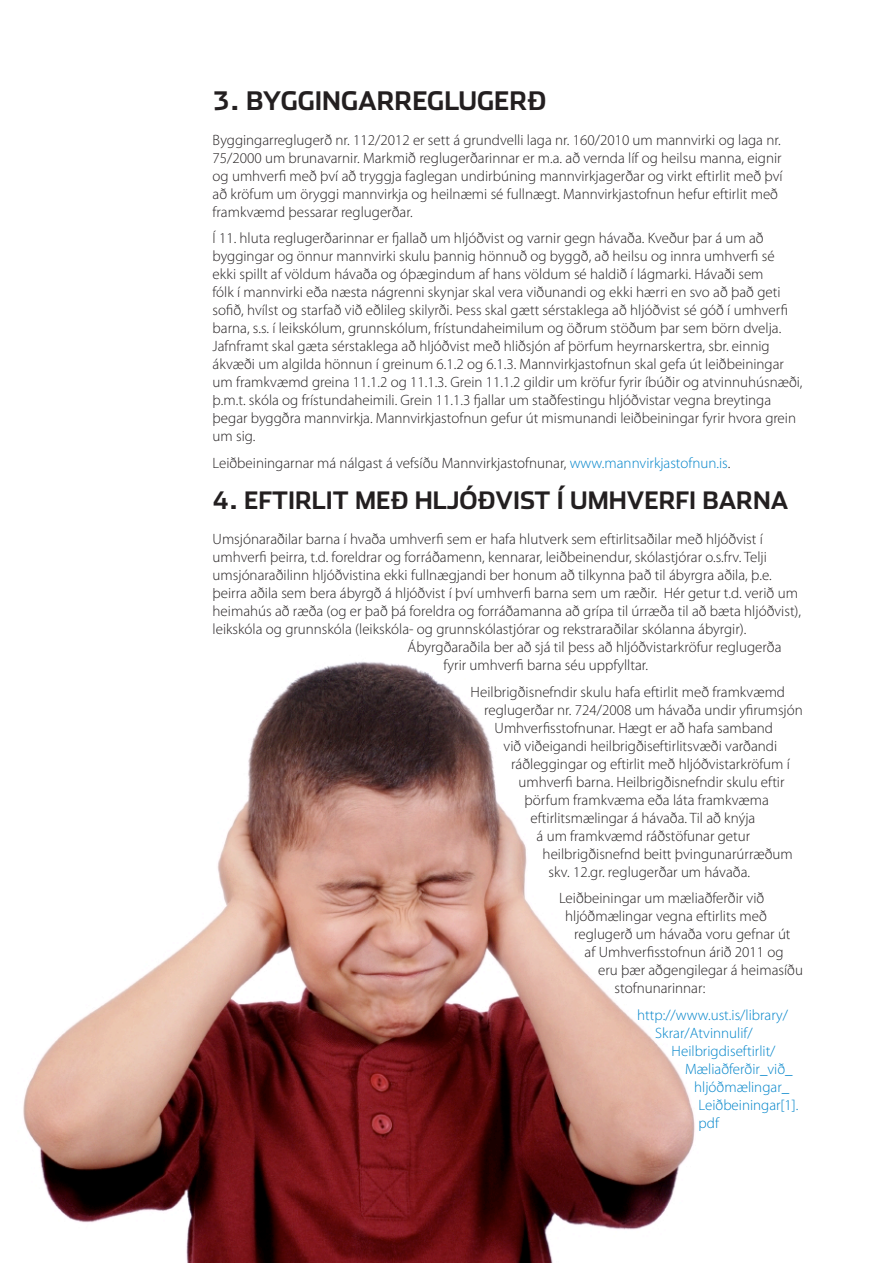
<style>
.page{position:relative;width:893px;height:1263px;background:#fff}
.page>*{position:absolute;margin:0;border:0;box-sizing:border-box;transform-origin:0 0}
.t1{font:25.5px "Stainless Bold Tab";color:#231f20}
.t2{font:24px "Stainless Bold Tab";color:#231f20}
.t3{font:300 15px/18px "Myriad Pro";color:#231f20}
.t4{font:300 15px "Myriad Pro";color:#0084ca}
.s1{color:#0084ca}
</style>
<div class="page">
<img style="left:23px;top:662px;width:672px;height:601px">
<h1 class="t1" style="left:213px;top:85px;width:335px">3. BYGGINGARREGLUGERÐ</h1>
<p class="t3" style="left:213px;top:130px;width:571px">Byggingarreglugerð nr. 112/2012 er sett á grundvelli laga nr. 160/2010 um mannvirki og laga nr.<br>75/2000 um brunavarnir. Markmið reglugerðarinnar er m.a. að vernda líf og heilsu manna, eignir og umhverfi með því að tryggja faglegan undirbúning mannvirkjagerðar og virkt eftirlit með því að kröfum um öryggi mannvirkja og heilnæmi sé fullnægt. Mannvirkjastofnun hefur eftirlit með framkvæmd þessarar reglugerðar.</p>
<p class="t3" style="left:213px;top:229px;width:591px">Í 11. hluta reglugerðarinnar er fjallað um hljóðvist og varnir gegn hávaða. Kveður þar á um að byggingar og önnur mannvirki skulu þannig hönnuð og byggð, að heilsu og innra umhverfi sé<br>ekki spillt af völdum hávaða og óþægindum af hans völdum sé haldið í lágmarki. Hávaði sem<br>fólk í mannvirki eða næsta nágrenni skynjar skal vera viðunandi og ekki hærri en svo að það geti sofið, hvílst og starfað við eðlileg skilyrði. Þess skal gætt sérstaklega að hljóðvist sé góð í umhverfi barna, s.s. í leikskólum, grunnskólum, frístundaheimilum og öðrum stöðum þar sem börn dvelja.<br>Jafnframt skal gæta sérstaklega að hljóðvist með hliðsjón af þörfum heyrnarskertra, sbr. einnig ákvæði um algilda hönnun í greinum 6.1.2 og 6.1.3. Mannvirkjastofnun skal gefa út leiðbeiningar um framkvæmd greina 11.1.2 og 11.1.3. Grein 11.1.2 gildir um kröfur fyrir íbúðir og atvinnuhúsnæði, þ.m.t. skóla og frístundaheimili. Grein 11.1.3 fjallar um staðfestingu hljóðvistar vegna breytinga þegar byggðra mannvirkja. Mannvirkjastofnun gefur út mismunandi leiðbeiningar fyrir hvora grein um sig.</p>
<p class="t3" style="left:213px;top:453px;width:519px">Leiðbeiningarnar má nálgast á vefsíðu Mannvirkjastofnunar, <span class="s1">www.mannvirkjastofnun.is</span>.</p>
<h1 class="t2" style="left:213px;top:486px;width:577px">4. EFTIRLIT MEÐ HLJÓÐVIST Í UMHVERFI BARNA</h1>
<p class="t3" style="left:213px;top:530px;width:552px">Umsjónaraðilar barna í hvaða umhverfi sem er hafa hlutverk sem eftirlitsaðilar með hljóðvist í</p>
<p class="t3" style="left:213px;top:548px;width:556px">umhverfi þeirra, t.d. foreldrar og forráðamenn, kennarar, leiðbeinendur, skólastjórar o.s.frv. Telji</p>
<p class="t3" style="left:213px;top:566px;width:561px">umsjónaraðilinn hljóðvistina ekki fullnægjandi ber honum að tilkynna það til ábyrgra aðila, þ.e.</p>
<p class="t3" style="left:213px;top:584px;width:587px">þeirra aðila sem bera ábyrgð á hljóðvist í því umhverfi barna sem um ræðir. Hér getur t.d. verið um</p>
<p class="t3" style="left:213px;top:602px;width:590px">heimahús að ræða (og er það þá foreldra og forráðamanna að grípa til úrræða til að bæta hljóðvist),</p>
<p class="t3" style="left:213px;top:620px;width:535px">leikskóla og grunnskóla (leikskóla- og grunnskólastjórar og rekstraraðilar skólanna ábyrgir).</p>
<p class="t3" style="left:408px;top:638px;width:375px">Ábyrgðaraðila ber að sjá til þess að hljóðvistarkröfur reglugerða</p>
<p class="t3" style="left:444px;top:656px;width:206px">fyrir umhverfi barna séu uppfylltar.</p>
<p class="t3" style="left:471px;top:683px;width:316px">Heilbrigðisnefndir skulu hafa eftirlit með framkvæmd</p>
<p class="t3" style="left:484px;top:701px;width:320px">reglugerðar nr. 724/2008 um hávaða undir yfirumsjón</p>
<p class="t3" style="left:495px;top:719px;width:280px">Umhverfisstofnunar. Hægt er að hafa samband</p>
<p class="t3" style="left:504px;top:737px;width:275px">við viðeigandi heilbrigðiseftirlitsvæði varðandi</p>
<p class="t3" style="left:511px;top:755px;width:280px">ráðleggingar og eftirlit með hljóðvistarkröfum í</p>
<p class="t3" style="left:519px;top:773px;width:267px">umhverfi barna. Heilbrigðisnefndir skulu eftir</p>
<p class="t3" style="left:525px;top:791px;width:246px">þörfum framkvæma eða láta framkvæma</p>
<p class="t3" style="left:531px;top:809px;width:226px">eftirlitsmælingar á hávaða. Til að knýja</p>
<p class="t3" style="left:537px;top:827px;width:215px">á um framkvæmd ráðstöfunar getur</p>
<p class="t3" style="left:543px;top:845px;width:252px">heilbrigðisnefnd beitt þvingunarúrræðum</p>
<p class="t3" style="left:549px;top:863px;width:203px">skv. 12.gr. reglugerðar um hávaða.</p>
<p class="t3" style="left:559px;top:889px;width:207px">Leiðbeiningar um mæliaðferðir við</p>
<p class="t3" style="left:565px;top:907px;width:203px">hljóðmælingar vegna eftirlits með</p>
<p class="t3" style="left:574px;top:925px;width:218px">reglugerð um hávaða voru gefnar út</p>
<p class="t3" style="left:585px;top:943px;width:200px">af Umhverfisstofnun árið 2011 og</p>
<p class="t3" style="left:598px;top:961px;width:206px">eru þær aðgengilegar á heimasíðu</p>
<p class="t3" style="left:615px;top:979px;width:92px">stofnunarinnar:</p>
<p class="t4" style="left:637px;top:1006px;width:152px">http://www.ust.is/library/</p>
<p class="t4" style="left:655px;top:1024px;width:99px">Skrar/Atvinnulif/</p>
<p class="t4" style="left:672px;top:1042px;width:105px">Heilbrigdiseftirlit/</p>
<p class="t4" style="left:685px;top:1060px;width:109px">Mæliaðferðir_við_</p>
<p class="t4" style="left:694px;top:1078px;width:97px">hljóðmælingar_</p>
<p class="t4" style="left:699px;top:1096px;width:101px">Leiðbeiningar[1].</p>
<p class="t4" style="left:699px;top:1114px;width:22px">pdf</p>
</div>
